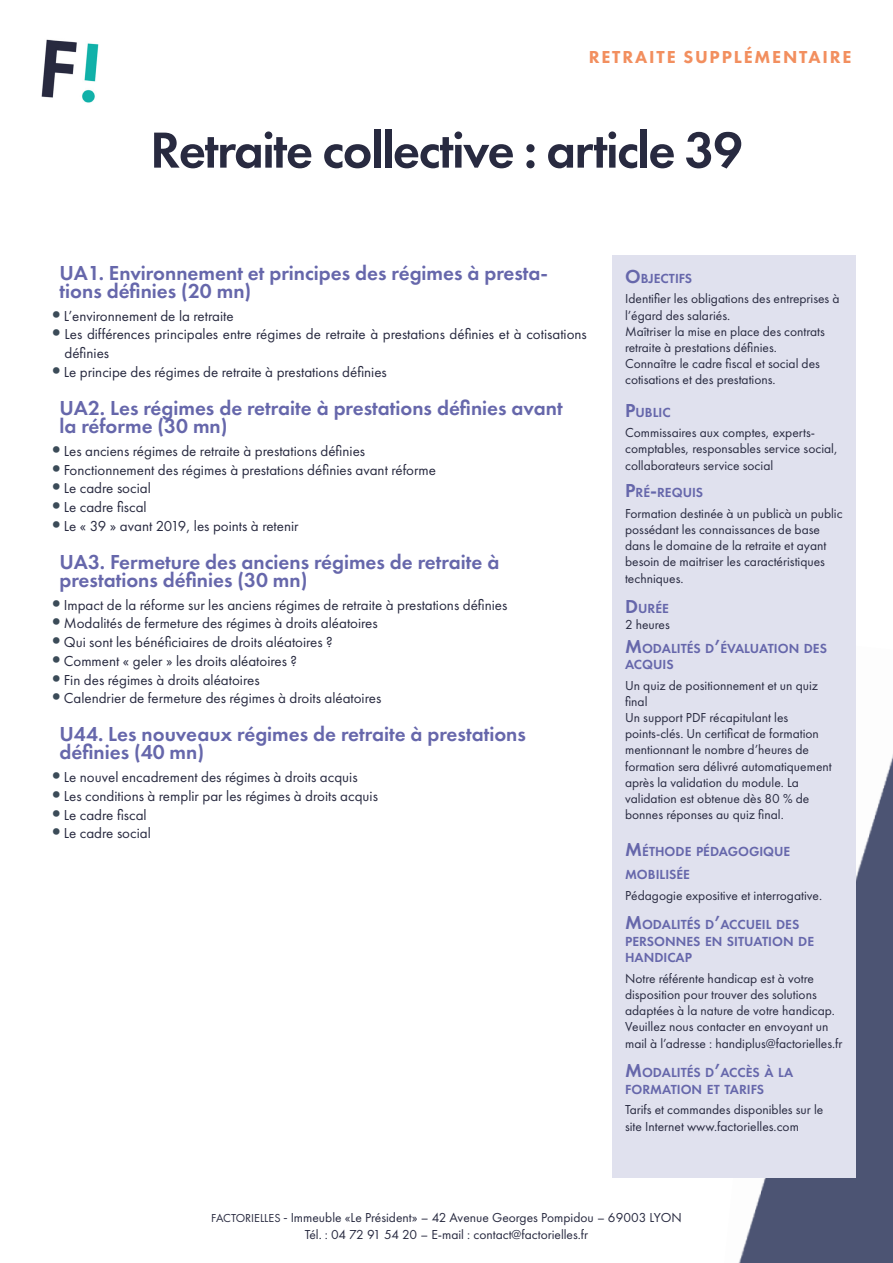
<style>
.page{position:relative;width:893px;height:1263px;background:#fff}
.page>*{position:absolute;margin:0;border:0;box-sizing:border-box;transform-origin:0 0}
.t1{font:600 52.5px "Futura PT";letter-spacing:-.03em;color:#282a40}
.t2{font:600 21px/18px "Futura PT";color:#6667ab}
.t3{font:800 18px "Futura PT";letter-spacing:.1em;color:#f28f5f}
.t4{font:15px/18.8px "Futura PT";color:#282a40}
.t5{font:600 13.65px/16.5px "Futura PT";color:#6667ab}
.t6{font:13.5px/16.2px "Futura PT";color:#282a40}
.s1{font-family:"Calibri";font-size:21px;color:#3b4b58}
.s2{font-size:19.5px}
.s3{font-size:12px}
.s4{font-family:"Calibri"}
</style>
<div class="page">
<img style="left:738px;top:754px;width:155px;height:509px">
<div style="left:612px;top:255px;width:244px;height:923px;background:#e0e1ee"></div>
<img style="left:41px;top:39px;width:58px;height:64px">
<h3 class="t3" style="left:589px;top:46px;width:264px">RETRAITE SUPPLÉMENTAIRE</h3>
<h1 class="t1" style="left:150px;top:117px;width:594px">Retraite collective : article 39</h1>
<h2 class="t2" style="left:60px;top:263px;width:490px">UA1. Environnement et principes des régimes à presta&shy;tions définies (20 mn)</h2>
<p class="t4" style="left:51px;top:306px;width:184px"><span class="s1">•</span>L’environnement de la retraite</p>
<p class="t4" style="left:65px;top:325px;width:524px;text-indent:-14px"><span class="s1">•</span> Les différences principales entre régimes de retraite à prestations définies et à cotisations définies</p>
<p class="t4" style="left:51px;top:362px;width:337px"><span class="s1">•</span>Le principe des régimes de retraite à prestations définies</p>
<h2 class="t2" style="left:60px;top:398px;width:505px">UA2. Les régimes de retraite à prestations définies avant la réforme (30 mn)</h2>
<p class="t4" style="left:51px;top:441px;width:316px"><span class="s1">•</span>Les anciens régimes de retraite à prestations définies</p>
<p class="t4" style="left:51px;top:460px;width:387px"><span class="s1">•</span>Fonctionnement des régimes à prestations définies avant réforme</p>
<p class="t4" style="left:51px;top:479px;width:101px"><span class="s1">•</span>Le cadre social</p>
<p class="t4" style="left:51px;top:498px;width:97px"><span class="s1">•</span>Le cadre fiscal</p>
<p class="t4" style="left:51px;top:516px;width:249px"><span class="s1">•</span>Le « 39 » avant 2019, les points à retenir</p>
<h2 class="t2" style="left:60px;top:552px;width:441px">UA3. Fermeture des anciens régimes de retraite à prestations définies (30 mn)</h2>
<p class="t4" style="left:51px;top:595px;width:458px"><span class="s1">•</span>Impact de la réforme sur les anciens régimes de retraite à prestations définies</p>
<p class="t4" style="left:51px;top:614px;width:328px"><span class="s1">•</span> Modalités de fermeture des régimes à droits aléatoires</p>
<p class="t4" style="left:51px;top:633px;width:283px"><span class="s1">•</span>Qui sont les bénéficiaires de droits aléatoires ?</p>
<p class="t4" style="left:51px;top:651px;width:248px"><span class="s1">•</span>Comment « geler » les droits aléatoires ?</p>
<p class="t4" style="left:51px;top:670px;width:210px"><span class="s1">•</span>Fin des régimes à droits aléatoires</p>
<p class="t4" style="left:51px;top:689px;width:332px"><span class="s1">•</span>Calendrier de fermeture des régimes à droits aléatoires</p>
<h2 class="t2" style="left:60px;top:725px;width:468px">U44. Les nouveaux régimes de retraite à prestations définies (40 mn)</h2>
<p class="t4" style="left:51px;top:768px;width:308px"><span class="s1">•</span>Le nouvel encadrement des régimes à droits acquis</p>
<p class="t4" style="left:51px;top:786px;width:328px"><span class="s1">•</span>Les conditions à remplir par les régimes à droits acquis</p>
<p class="t4" style="left:51px;top:805px;width:97px"><span class="s1">•</span>Le cadre fiscal</p>
<p class="t4" style="left:51px;top:824px;width:101px"><span class="s1">•</span>Le cadre social</p>
<p class="t5" style="left:625px;top:270px;width:69px"><span class="s2">O</span>BJECTIFS</p>
<p class="t6" style="left:625px;top:291px;width:216px">Identifier les obligations des entreprises à l’égard des salariés.<br>Maîtriser la mise en place des contrats retraite à prestations définies.<br>Connaître le cadre fiscal et social des cotisations et des prestations.</p>
<p class="t5" style="left:625px;top:404px;width:47px"><span class="s2">P</span>UBLIC</p>
<p class="t6" style="left:625px;top:425px;width:214px">Commissaires aux comptes, experts&shy;comptables, responsables service social, collaborateurs service social</p>
<p class="t5" style="left:625px;top:484px;width:80px"><span class="s2">P</span>RÉ<span class="s2">-</span>REQUIS</p>
<p class="t6" style="left:625px;top:505px;width:219px">Formation destinée à un publicà un public possédant les connaissances de base dans le domaine de la retraite et ayant besoin de maitriser les caractéristiques techniques.</p>
<p class="t5" style="left:625px;top:600px;width:45px"><span class="s2">D</span>URÉE</p>
<p class="t6" style="left:625px;top:616px;width:46px">2 heures</p>
<p class="t5" style="left:625px;top:640px;width:203px"><span class="s2">M</span>ODALITÉS D<span class="s2">’</span>ÉVALUATION DES<br>ACQUIS</p>
<p class="t6" style="left:625px;top:677px;width:208px">Un quiz de positionnement et un quiz final<br>Un support PDF récapitulant les points-clés. Un certificat de formation mentionnant le nombre d’heures de formation sera délivré automatiquement après la validation du module. La validation est obtenue dès 80 % de bonnes réponses au quiz final.</p>
<p class="t5" style="left:625px;top:839px;width:167px;line-height:23.4px"><span class="s2">M</span>ÉTHODE PÉDAGOGIQUE<br>MOBILISÉE</p>
<p class="t6" style="left:625px;top:887px;width:198px">Pédagogie expositive et interrogative.</p>
<p class="t5" style="left:625px;top:916px;width:190px"><span class="s2">M</span>ODALITÉS D<span class="s2">’</span>ACCUEIL DES<br>PERSONNES EN SITUATION DE<br>HANDICAP</p>
<p class="t6" style="left:625px;top:970px;width:219px">Notre référente handicap est à votre disposition pour trouver des solutions adaptées à la nature de votre handicap.<br>Veuillez nous contacter en envoyant un mail à l’adresse : handiplus@factorielles.fr</p>
<p class="t5" style="left:625px;top:1064px;width:170px"><span class="s2">M</span>ODALITÉS D<span class="s2">’</span>ACCÈS À LA<br>FORMATION ET TARIFS</p>
<p class="t6" style="left:625px;top:1102px;width:200px">Tarifs et commandes disponibles sur le site Internet www.factorielles.com</p>
<p class="t6" style="left:211px;top:1209px;width:472px;text-align:center"><span class="s3">FACTORIELLES</span> <span class="s4">-</span> Immeuble «Le Président» – 42 Avenue Georges Pompidou – 69003 LYON<br>Tél. : 04 72 91 54 20 – E-mail : contact@factorielles.fr</p>
</div>
